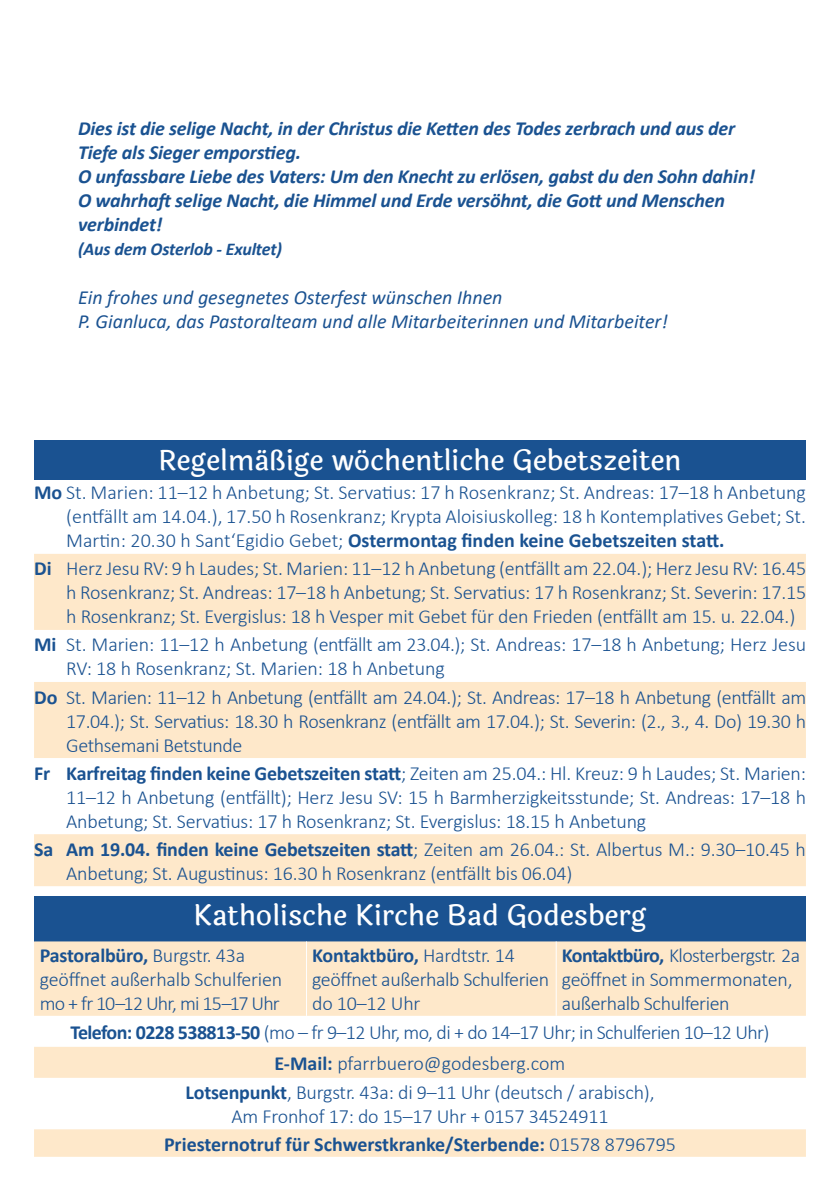
<style>
.page{position:relative;width:840px;height:1191px;background:#fff}
.page>*{position:absolute;margin:0;border:0;box-sizing:border-box;transform-origin:0 0}
.t1{font:500 28px "Laila";color:#fff}
.t2{font:300 20px/24px "Calibri";letter-spacing:-.01em;color:#1a5291}
.t3{font:italic 700 20px/24px "Calibri";letter-spacing:-.01em;color:#1a5291}
.t4{font:italic 20px/24px "Calibri";color:#1a5291}
.t5{font:italic 700 18px "Calibri";letter-spacing:-.01em;color:#1a5291}
.s1{font-weight:700}
</style>
<div class="page">
<svg style="left:34px;top:554px;width:771px;height:332px;fill:#fee8ca"></svg>
<svg style="left:34px;top:758px;width:771px;height:76px"></svg>
<div style="left:34px;top:440px;width:771px;height:40px;background:#1a5291"></div>
<div style="left:34px;top:895px;width:771px;height:46px;background:#1a5291"></div>
<svg style="left:34px;top:941px;width:771px;height:215px;fill:#fee8ca"></svg>
<hr style="left:306px;top:941px;width:1px;height:74px;background:#fff">
<hr style="left:555px;top:941px;width:1px;height:74px;background:#fff">
<p class="t3" style="left:78px;top:116px;width:678px">Dies ist die selige Nacht, in der Christus die Ketten des Todes zerbrach und aus der Tiefe als Sieger emporstieg.<br>O unfassbare Liebe des Vaters: Um den Knecht zu erlösen, gabst du den Sohn dahin!<br>O wahrhaft selige Nacht, die Himmel und Erde versöhnt, die Gott und Menschen verbindet!</p>
<p class="t5" style="left:78px;top:237px;width:205px">(Aus dem Osterlob - Exultet)</p>
<p class="t4" style="left:78px;top:284px;width:591px">Ein frohes und gesegnetes Osterfest wünschen Ihnen<br>P. Gianluca, das Pastoralteam und alle Mitarbeiterinnen und Mitarbeiter!</p>
<h1 class="t1" style="left:158px;top:441px;width:524px">Regelmäßige wöchentliche Gebetszeiten</h1>
<p class="t2" style="left:66px;top:480px;width:740px;text-align:justify;text-indent:-32px"><span class="s1">Mo</span> St. Marien: 11–12 h Anbetung; St. Servatius: 17 h Rosenkranz; St. Andreas: 17–18 h Anbetung (entfällt am 14.04.), 17.50 h Rosenkranz; Krypta Aloisiuskolleg: 18 h Kontemplatives Gebet; St.<br>Martin: 20.30 h Sant‘Egidio Gebet; <span class="s1">Ostermontag finden keine Gebetszeiten statt.</span></p>
<p class="t2" style="left:66px;top:556px;width:741px;text-align:justify;text-indent:-32px"><span class="s1">Di</span> Herz Jesu RV: 9 h Laudes; St. Marien: 11–12 h Anbetung (entfällt am 22.04.); Herz Jesu RV: 16.45 h Rosenkranz; St. Andreas: 17–18 h Anbetung; St. Servatius: 17 h Rosenkranz; St. Severin: 17.15 h Rosenkranz; St. Evergislus: 18 h Vesper mit Gebet für den Frieden (entfällt am 15. u. 22.04.)</p>
<p class="t2" style="left:66px;top:632px;width:741px;text-indent:-32px"><span class="s1">Mi</span> St. Marien: 11–12 h Anbetung (entfällt am 23.04.); St. Andreas: 17–18 h Anbetung; Herz Jesu<br>RV: 18 h Rosenkranz; St. Marien: 18 h Anbetung</p>
<p class="t2" style="left:66px;top:684px;width:741px;text-align:justify;text-indent:-32px"><span class="s1">Do</span> St. Marien: 11–12 h Anbetung (entfällt am 24.04.); St. Andreas: 17–18 h Anbetung (entfällt am 17.04.); St. Servatius: 18.30 h Rosenkranz (entfällt am 17.04.); St. Severin: (2., 3., 4. Do) 19.30 h Gethsemani Betstunde</p>
<p class="t2" style="left:66px;top:760px;width:741px;text-align:justify;text-indent:-32px"><span class="s1">Fr Karfreitag finden keine Gebetszeiten statt</span>; Zeiten am 25.04.: Hl. Kreuz: 9 h Laudes; St. Marien:<br>11–12 h Anbetung (entfällt); Herz Jesu SV: 15 h Barmherzigkeitsstunde; St. Andreas: 17–18 h Anbetung; St. Servatius: 17 h Rosenkranz; St. Evergislus: 18.15 h Anbetung</p>
<p class="t2" style="left:66px;top:837px;width:741px;text-indent:-32px"><span class="s1">Sa Am 19.04. finden keine Gebetszeiten statt</span>; Zeiten am 26.04.: St. Albertus M.: 9.30–10.45 h<br>Anbetung; St. Augustinus: 16.30 h Rosenkranz (entfällt bis 06.04)</p>
<h1 class="t1" style="left:193px;top:896px;width:454px">Katholische Kirche Bad Godesberg</h1>
<p class="t2" style="left:40px;top:943px;width:244px"><span class="s1">Pastoralbüro,</span> Burgstr. 43a geöffnet außerhalb Schulferien mo + fr 10–12 Uhr, mi 15–17 Uhr</p>
<p class="t2" style="left:312px;top:943px;width:238px"><span class="s1">Kontaktbüro,</span> Hardtstr. 14 geöffnet außerhalb Schulferien do 10–12 Uhr</p>
<p class="t2" style="left:561px;top:943px;width:240px"><span class="s1">Kontaktbüro,</span> Klosterbergstr. 2a geöffnet in Sommermonaten, außerhalb Schulferien</p>
<p class="t2" style="left:70px;top:1017px;width:700px;line-height:30.2px;text-align:center"><span class="s1">Telefon: 0228 538813-50</span> (mo – fr 9–12 Uhr, mo, di + do 14–17 Uhr; in Schulferien 10–12 Uhr)<br><span class="s1">E-Mail:</span> pfarrbuero@godesberg.com<br><span class="s1">Lotsenpunkt</span>, Burgstr. 43a: di 9–11 Uhr (deutsch / arabisch),</p>
<p class="t2" style="left:164px;top:1102px;width:513px;line-height:27.4px;text-align:center">Am Fronhof 17: do 15–17 Uhr + 0157 34524911<br><span class="s1">Priesternotruf für Schwerstkranke/Sterbende:</span> 01578 8796795</p>
</div>
